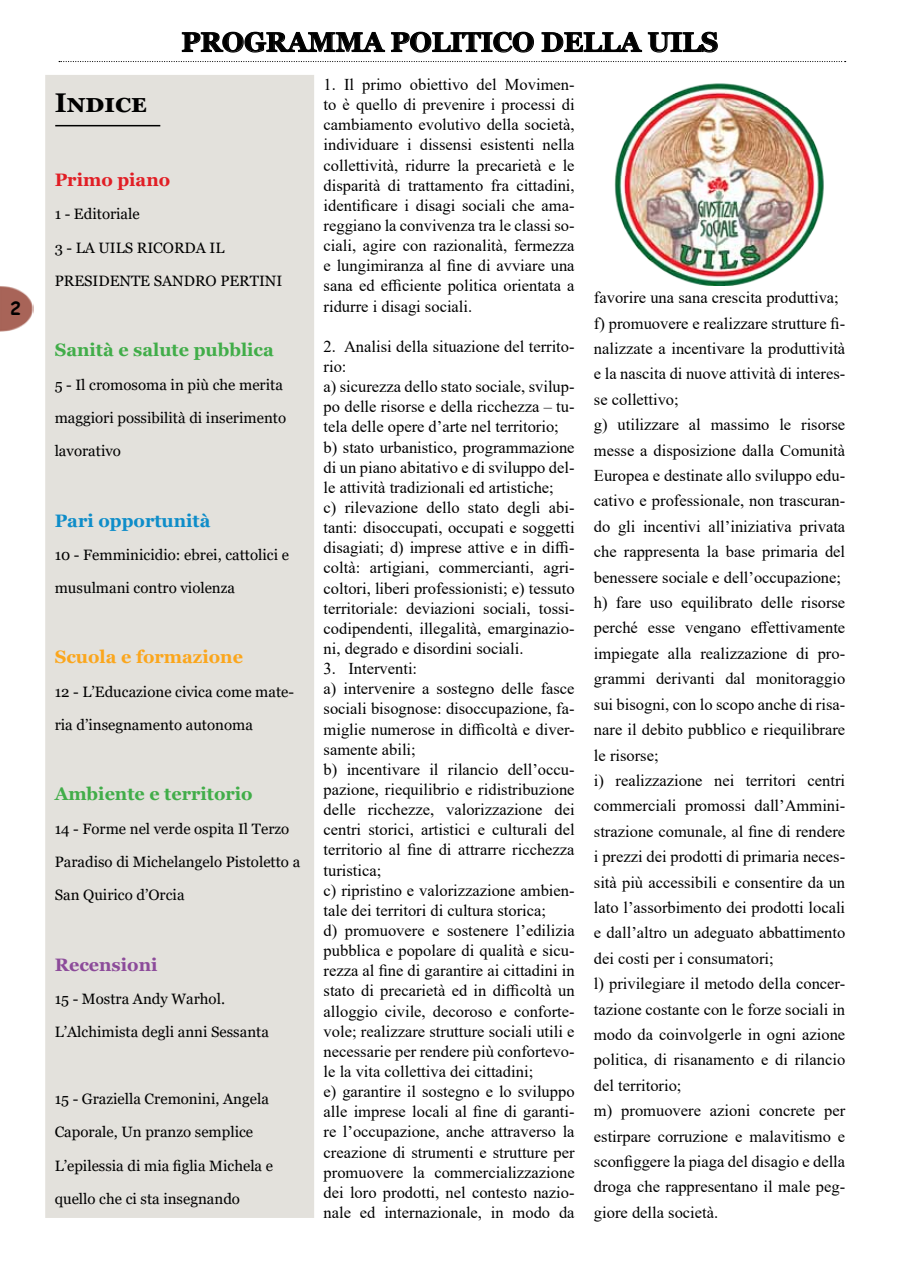
<style>
.page{position:relative;width:898px;height:1272px;background:#fff}
.page>*{position:absolute;margin:0;border:0;box-sizing:border-box;transform-origin:0 0}
.t1{font:700 27px "Georgia";color:#000}
.t2{font:700 18px "Georgia";color:#41ad49}
.t3{font:700 18px "Georgia";color:#fba61c}
.t4{font:700 18px "Georgia";color:#0e8dc9}
.t5{font:700 18px "Georgia";color:#e11e25}
.t6{font:700 18px "Georgia";color:#8c4b9a}
.t7{font:700 18px "Comic Sans MS";color:#000}
.t8{font:16.5px/20.1px "Times New Roman";color:#000}
.t9{font:15px "Georgia";color:#000}
</style>
<div class="page">
<svg style="left:59px;top:61px;width:786px;height:1px"></svg>
<div style="left:45px;top:75px;width:269px;height:1142px;background:#e3e1dc"></div>
<img style="left:0;top:286px;width:34px;height:46px">
<hr style="left:55px;top:125px;width:105px;height:1px;background:#000">
<svg style="left:181px;top:31px;width:353px;height:22px"></svg>
<svg style="left:541px;top:31px;width:177px;height:22px"></svg>
<img style="left:614px;top:83px;width:210px;height:203px">
<p class="t7" style="left:10px;top:295px;width:12px">2</p>
<h1 class="t1" style="left:181px;top:25px;width:538px">PROGRAMMA POLITICO DELLA UILS</h1>
<p class="t8" style="left:323px;top:74px;width:252px;text-align:justify">1. Il primo obiettivo del Movimen&shy;to è quello di prevenire i processi di cambiamento evolutivo della società, individuare i dissensi esistenti nella collettività, ridurre la precarietà e le disparità di trattamento fra cittadini, identificare i disagi sociali che ama&shy;reggiano la convivenza tra le classi so&shy;ciali, agire con razionalità, fermezza e lungimiranza al fine di avviare una sana ed efficiente politica orientata a ridurre i disagi sociali.</p>
<p class="t8" style="left:323px;top:336px;width:252px">2. Analisi della situazione del territo&shy;rio:<br>a) sicurezza dello stato sociale, svilup&shy;po delle risorse e della ricchezza – tu&shy;tela delle opere d’arte nel territorio; b) stato urbanistico, programmazione di un piano abitativo e di sviluppo del&shy;le attività tradizionali ed artistiche;<br>c) rilevazione dello stato degli abi&shy;tanti: disoccupati, occupati e soggetti disagiati; d) imprese attive e in diffi&shy;coltà: artigiani, commercianti, agri&shy;coltori, liberi professionisti; e) tessuto territoriale: deviazioni sociali, tossi&shy;codipendenti, illegalità, emarginazio&shy;ni, degrado e disordini sociali.</p>
<p class="t8" style="left:323px;top:658px;width:252px">3. Interventi:<br>a) intervenire a sostegno delle fasce sociali bisognose: disoccupazione, fa&shy;miglie numerose in difficoltà e diver&shy;samente abili;<br>b) incentivare il rilancio dell’occu&shy;pazione, riequilibrio e ridistribuzione delle ricchezze, valorizzazione dei centri storici, artistici e culturali del territorio al fine di attrarre ricchezza turistica;<br>c) ripristino e valorizzazione ambien&shy;tale dei territori di cultura storica;<br>d) promuovere e sostenere l’edilizia pubblica e popolare di qualità e sicu&shy;rezza al fine di garantire ai cittadini in stato di precarietà ed in difficoltà un alloggio civile, decoroso e conforte&shy;vole; realizzare strutture sociali utili e necessarie per rendere più confortevo&shy;le la vita collettiva dei cittadini;<br>e) garantire il sostegno e lo sviluppo alle imprese locali al fine di garanti&shy;re l’occupazione, anche attraverso la creazione di strumenti e strutture per promuovere la commercializzazione dei loro prodotti, nel contesto nazio&shy;nale ed internazionale, in modo da</p>
<h1 class="t1" style="left:55px;top:85px;width:94px">Indice</h1>
<p class="t5" style="left:55px;top:168px;width:117px">Primo piano</p>
<p class="t9" style="left:55px;top:205px;width:86px">1 - Editoriale</p>
<p class="t9" style="left:55px;top:238px;width:171px">3 - LA UILS RICORDA IL</p>
<p class="t9" style="left:55px;top:272px;width:229px">PRESIDENTE SANDRO PERTINI</p>
<p class="t8" style="left:593px;top:284px;width:253px;line-height:25.3px">favorire una sana crescita produttiva; f) promuovere e realizzare strutture fi&shy;nalizzate a incentivare la produttività e la nascita di nuove attività di interes&shy;se collettivo;<br>g) utilizzare al massimo le risorse messe a disposizione dalla Comunità Europea e destinate allo sviluppo edu&shy;cativo e professionale, non trascuran&shy;do gli incentivi all’iniziativa privata che rappresenta la base primaria del benessere sociale e dell’occupazione; h) fare uso equilibrato delle risorse perché esse vengano effettivamente impiegate alla realizzazione di pro&shy;grammi derivanti dal monitoraggio sui bisogni, con lo scopo anche di risa&shy;nare il debito pubblico e riequilibrare le risorse;<br>i) realizzazione nei territori centri commerciali promossi dall’Ammini&shy;strazione comunale, al fine di rendere i prezzi dei prodotti di primaria neces&shy;sità più accessibili e consentire da un lato l’assorbimento dei prodotti locali e dall’altro un adeguato abbattimento dei costi per i consumatori;<br>l) privilegiare il metodo della concer&shy;tazione costante con le forze sociali in modo da coinvolgerle in ogni azione politica, di risanamento e di rilancio del territorio;<br>m) promuovere azioni concrete per estirpare corruzione e malavitismo e sconfiggere la piaga del disagio e della droga che rappresentano il male peg&shy;giore della società.</p>
<p class="t2" style="left:55px;top:338px;width:221px">Sanità e salute pubblica</p>
<p class="t9" style="left:55px;top:375px;width:230px">5 - Il cromosoma in più che merita</p>
<p class="t9" style="left:55px;top:408px;width:233px">maggiori possibilità di inserimento</p>
<p class="t9" style="left:55px;top:442px;width:68px">lavorativo</p>
<p class="t4" style="left:55px;top:508px;width:157px">Pari opportunità</p>
<p class="t9" style="left:55px;top:545px;width:236px">10 - Femminicidio: ebrei, cattolici e</p>
<p class="t9" style="left:55px;top:579px;width:182px">musulmani contro violenza</p>
<p class="t3" style="left:55px;top:645px;width:190px">Scuola e formazione</p>
<p class="t9" style="left:55px;top:682px;width:241px">12 - L’Educazione civica come mate-</p>
<p class="t9" style="left:55px;top:715px;width:200px">ria d’insegnamento autonoma</p>
<p class="t2" style="left:55px;top:782px;width:199px">Ambiente e territorio</p>
<p class="t9" style="left:55px;top:819px;width:236px">14 - Forme nel verde ospita Il Terzo</p>
<p class="t9" style="left:55px;top:852px;width:247px">Paradiso di Michelangelo Pistoletto a</p>
<p class="t9" style="left:55px;top:886px;width:131px">San Quirico d’Orcia</p>
<p class="t6" style="left:55px;top:952px;width:104px">Recensioni</p>
<p class="t9" style="left:55px;top:989px;width:172px">15 - Mostra Andy Warhol.</p>
<p class="t9" style="left:55px;top:1023px;width:216px">L’Alchimista degli anni Sessanta</p>
<p class="t9" style="left:55px;top:1089px;width:216px">15 - Graziella Cremonini, Angela</p>
<p class="t9" style="left:55px;top:1122px;width:200px">Caporale, Un pranzo semplice</p>
<p class="t9" style="left:55px;top:1156px;width:220px">L’epilessia di mia figlia Michela e</p>
<p class="t9" style="left:55px;top:1189px;width:187px">quello che ci sta insegnando</p>
</div>
